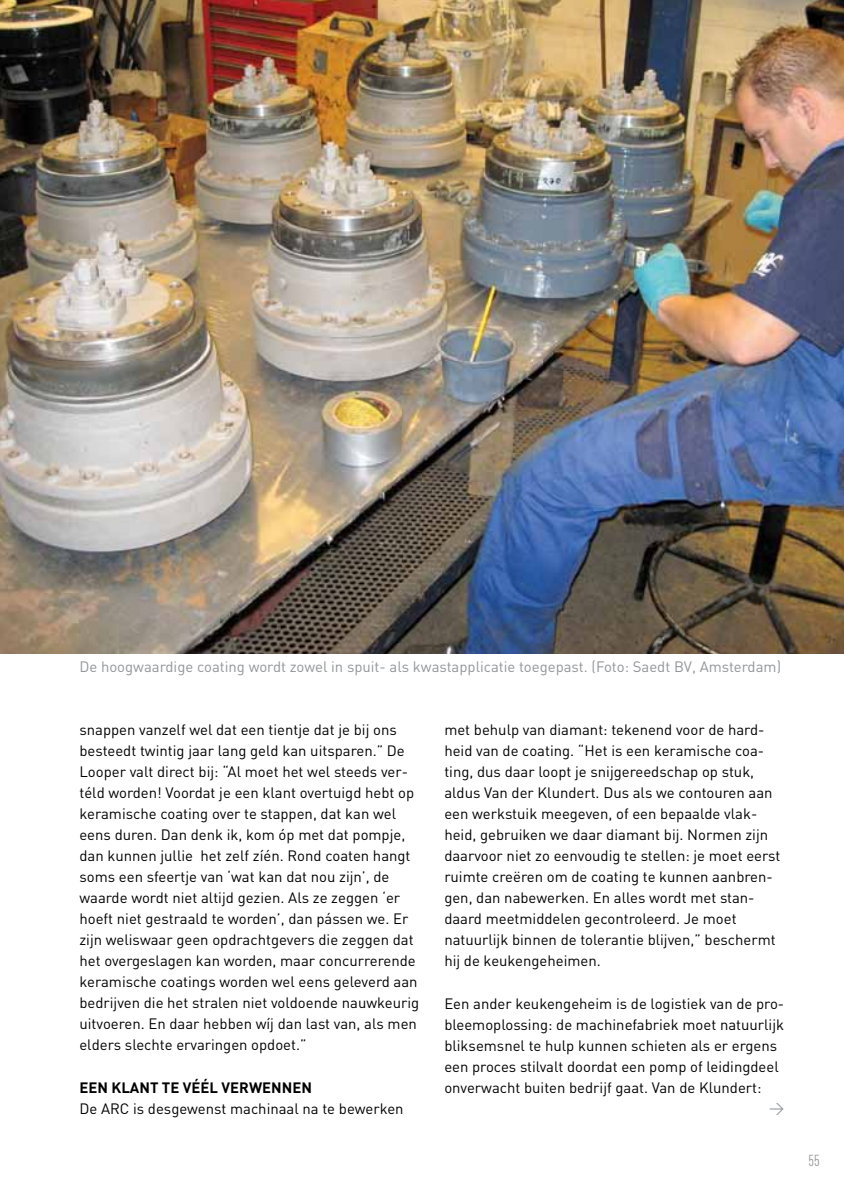
<style>
.page{position:relative;width:844px;height:1196px;background:#fff}
.page>*{position:absolute;margin:0;border:0;box-sizing:border-box;transform-origin:0 0}
.t1{font:15.75px "DIN Cond";color:#939598}
.t2{font:14.88px/21px "DIN";color:#000}
.t3{font:14.88px "DIN";color:#939598}
.t4{font:700 14.88px "DIN";letter-spacing:.09em;color:#000}
</style>
<div class="page">
<img style="left:0;top:0;width:843px;height:653px">
<p class="t3" style="left:79px;top:657px;width:703px">De hoogwaardige coating wordt zowel in spuit- als kwastapplicatie toegepast. (Foto: Saedt BV, Amsterdam)</p>
<p class="t2" style="left:79px;top:719px;width:341px">snappen vanzelf wel dat een tientje dat je bij ons besteedt twintig jaar lang geld kan uitsparen.” De Looper valt direct bij: “Al moet het wel steeds ver&shy;téld worden! Voordat je een klant overtuigd hebt op keramische coating over te stappen, dat kan wel eens duren. Dan denk ik, kom óp met dat pompje, dan kunnen jullie het zelf zíén. Rond coaten hangt soms een sfeertje van ‘wat kan dat nou zijn’, de waarde wordt niet altijd gezien. Als ze zeggen ‘er hoeft niet gestraald te worden’, dan pássen we. Er zijn weliswaar geen opdrachtgevers die zeggen dat het overgeslagen kan worden, maar concurrerende keramische coatings worden wel eens geleverd aan bedrijven die het stralen niet voldoende nauwkeurig uitvoeren. En daar hebben wíj dan last van, als men elders slechte ervaringen opdoet.”</p>
<p class="t4" style="left:79px;top:1077px;width:234px">EEN KLANT TE VÉÉL VERWENNEN</p>
<p class="t2" style="left:79px;top:1097px;width:325px">De ARC is desgewenst machinaal na te bewerken</p>
<p class="t2" style="left:444px;top:719px;width:337px">met behulp van diamant: tekenend voor de hard&shy;heid van de coating. “Het is een keramische coa&shy;ting, dus daar loopt je snijgereedschap op stuk, aldus Van der Klundert. Dus als we contouren aan een werkstuik meegeven, of een bepaalde vlak&shy;heid, gebruiken we daar diamant bij. Normen zijn daarvoor niet zo eenvoudig te stellen: je moet eerst ruimte creëren om de coating te kunnen aanbren&shy;gen, dan nabewerken. En alles wordt met stan&shy;daard meetmiddelen gecontroleerd. Je moet natuurlijk binnen de tolerantie blijven,” beschermt hij de keukengeheimen.</p>
<p class="t2" style="left:444px;top:992px;width:341px">Een ander keukengeheim is de logistiek van de pro&shy;bleemoplossing: de machinefabriek moet natuurlijk bliksemsnel te hulp kunnen schieten als er ergens een proces stilvalt doordat een pomp of leidingdeel onverwacht buiten bedrijf gaat. Van de Klundert:</p>
<p class="t3" style="left:768px;top:1098px;width:17px">&gt;</p>
<p class="t1" style="left:808px;top:1151px;width:13px">55</p>
</div>
